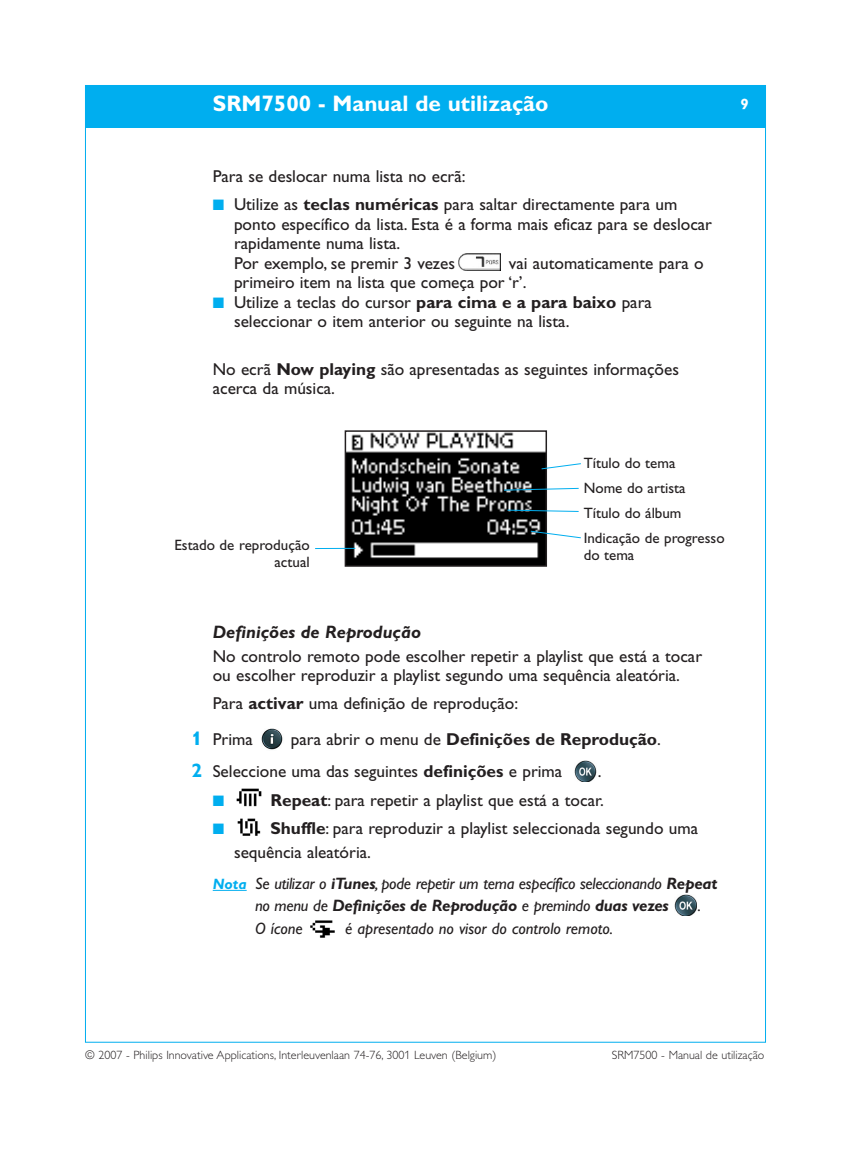
<style>
.page{position:relative;width:851px;height:1149px;background:#fff}
.page>*{position:absolute;margin:0;border:0;box-sizing:border-box;transform-origin:0 0}
.t1{font:700 22.5px "Gill Alt One";color:#fff}
.t2{font:italic 700 18px "Gill Alt One";color:#231f20}
.t3{font:17.25px/19.5px "Gill Alt One";color:#231f20}
.t4{font:italic 16.5px/22.5px "Gill Alt One";letter-spacing:-.015em;color:#231f20;text-align:center}
.t5{font:15px/25px "Gill Alt One";color:#231f20}
.t6{font:15px "Zapf Dingbats";color:#00aeef}
.t7{font:700 15px "Gill Alt One";color:#fff}
.t8{font:300 12px "Gill Alt One";color:#231f20}
.s1{color:#00aeef}
.s2{font-weight:700}
.s3{font-weight:700;font-size:19.5px;color:#00aeef}
.s4{font-weight:700;font-size:15px;color:#00aeef}
</style>
<div class="page">
<div style="left:85px;top:85px;width:680px;height:43px;background:#00aeef"></div>
<svg style="left:463px;top:253px;width:38px;height:18px"></svg>
<img style="left:458px;top:253px;width:42px;height:17px">
<hr style="left:213px;top:889px;width:34px;height:1px;background:#00aeef">
<img style="left:310px;top:920px;width:25px;height:18px">
<img style="left:674px;top:894px;width:22px;height:21px">
<img style="left:236px;top:788px;width:26px;height:19px">
<img style="left:574px;top:760px;width:22px;height:21px">
<img style="left:261px;top:728px;width:22px;height:22px">
<img style="left:237px;top:818px;width:24px;height:18px">
<img style="left:347px;top:433px;width:197px;height:130px">
<div style="left:344px;top:430px;width:203px;height:136px;border:2px solid #231f20"></div>
<svg style="left:540px;top:462px;width:41px;height:7px"></svg>
<svg style="left:503px;top:487px;width:76px;height:3px"></svg>
<svg style="left:506px;top:509px;width:73px;height:3px"></svg>
<svg style="left:530px;top:530px;width:51px;height:8px"></svg>
<hr style="left:315px;top:548px;width:40px;height:1px;background:#00aeef">
<h1 class="t1" style="left:213px;top:96px;width:337px">SRM7500 - Manual de utilização</h1>
<p class="t7" style="left:740px;top:99px;width:10px">9</p>
<p class="t3" style="left:213px;top:168px;width:254px">Para se deslocar numa lista no ecrã:</p>
<p class="t3" style="left:234px;top:196px;width:479px;text-indent:-21px"><span class="s1">■</span> Utilize as <span class="s2">teclas numéricas</span> para saltar directamente para um ponto específico da lista. Esta é a forma mais eficaz para se deslocar rapidamente numa lista.<br>Por exemplo, se premir 3 vezes</p>
<p class="t3" style="left:234px;top:255px;width:471px;text-indent:275px">vai automaticamente para o primeiro item na lista que começa por ‘r’.</p>
<p class="t3" style="left:234px;top:294px;width:419px;text-indent:-21px"><span class="s1">■</span> Utilize a teclas do cursor <span class="s2">para cima e a para baixo</span> para seleccionar o item anterior ou seguinte na lista.</p>
<p class="t3" style="left:213px;top:361px;width:468px">No ecrã <span class="s2">Now playing</span> são apresentadas as seguintes informações acerca da música.</p>
<p class="t5" style="left:174px;top:538px;width:137px;line-height:16.5px;text-align:right">Estado de reprodução actual</p>
<p class="t5" style="left:583px;top:452px;width:142px">Título do tema<br>Nome do artista<br>Título do álbum<br>Indicação de progresso</p>
<p class="t5" style="left:583px;top:543px;width:52px">do tema</p>
<p class="t2" style="left:213px;top:625px;width:210px">Definições de Reprodução</p>
<p class="t3" style="left:213px;top:648px;width:491px">No controlo remoto pode escolher repetir a playlist que está a tocar ou escolher reproduzir a playlist segundo uma sequência aleatória.</p>
<p class="t3" style="left:191px;top:687px;width:328px;line-height:35.2px;text-indent:21px">Para <span class="s2">activar</span> uma definição de reprodução:<br><span class="s3">1</span> Prima</p>
<p class="t3" style="left:191px;top:724px;width:471px;line-height:32.5px;text-indent:99px">para abrir o menu de <span class="s2">Definições de Reprodução</span>.<br><span class="s3">2</span> Seleccione uma das seguintes <span class="s2">definições</span> e prima</p>
<p class="t3" style="left:597px;top:763px;width:5px">.</p>
<p class="t6" style="left:213px;top:793px;width:13px">■</p>
<p class="t3" style="left:270px;top:791px;width:335px"><span class="s2">Repeat</span>: para repetir a playlist que está a tocar.</p>
<p class="t6" style="left:213px;top:821px;width:13px">■</p>
<p class="t3" style="left:234px;top:817px;width:465px;line-height:24px;text-indent:36px"><span class="s2">Shuffle</span>: para reproduzir a playlist seleccionada segundo uma sequência aleatória.</p>
<p class="t4" style="left:213px;top:873px;width:506px"><span class="s4">Nota</span> Se utilizar o <span class="s2">iTunes</span>, pode repetir um tema específico seleccionando <span class="s2">Repeat </span>no menu de <span class="s2">Definições de Reprodução</span> e premindo <span class="s2">duas vezes</span></p>
<p class="t4" style="left:697px;top:896px;width:5px">.</p>
<p class="t4" style="left:255px;top:918px;width:49px">O ícone</p>
<p class="t4" style="left:345px;top:918px;width:269px">é apresentado no visor do controlo remoto.</p>
<p class="t8" style="left:85px;top:1050px;width:413px">© 2007 - Philips Innovative Applications, Interleuvenlaan 74-76, 3001 Leuven (Belgium)</p>
<p class="t8" style="left:611px;top:1050px;width:154px">SRM7500 - Manual de utilização</p>
</div>
